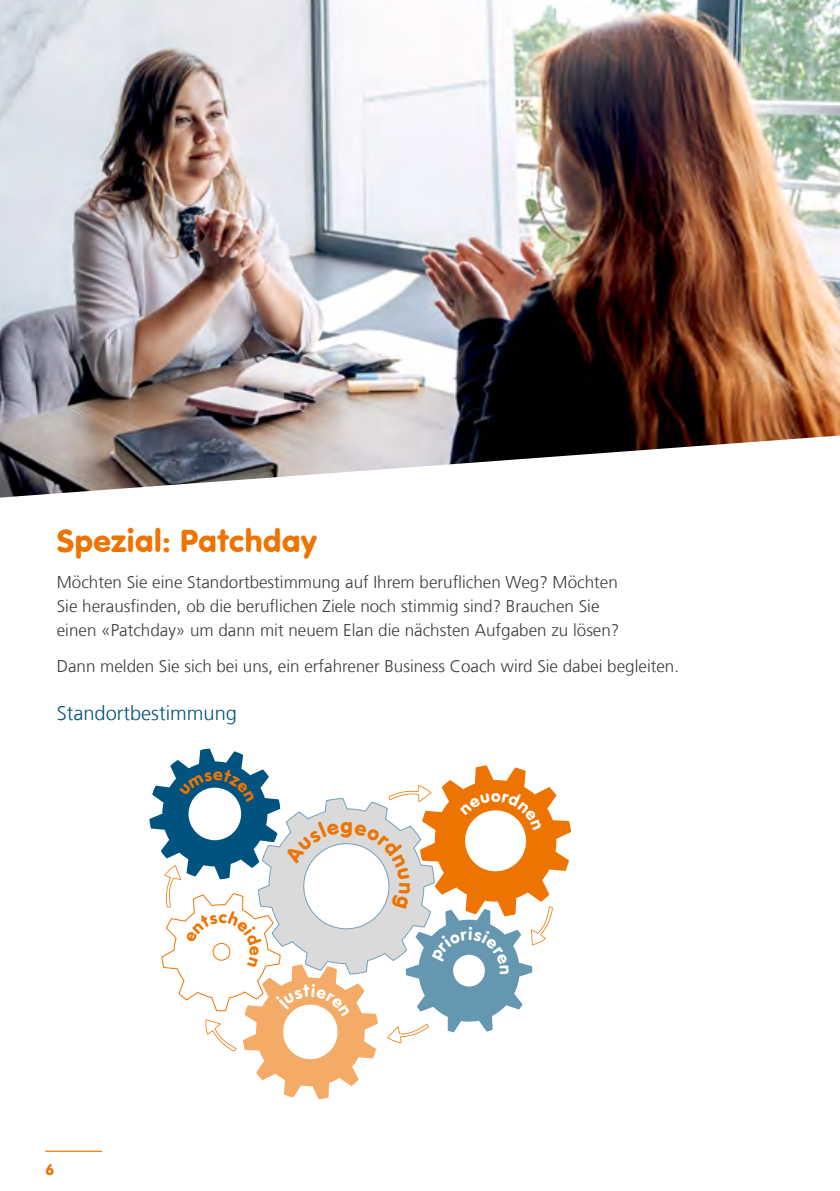
<style>
.page{position:relative;width:840px;height:1191px;background:#fff}
.page>*{position:absolute;margin:0;border:0;box-sizing:border-box;transform-origin:0 0}
.t1{font:33px "VAG Rundschrift D";letter-spacing:.01em;color:#ee7402}
.t2{font:300 20px "Frutiger LT Com";color:#00537e}
.t3{font:300 17px/24px "Frutiger LT Com";color:#3c3c3b}
.t4{font:16px "VAG Rundschrift D";color:#ee7402}
</style>
<div class="page">
<img style="left:0;top:0;width:839px;height:497px">
<hr style="left:45px;top:1150px;width:57px;height:1px;background:#ee7402">
<svg style="left:149px;top:748px;width:421px;height:351px"></svg>
<h1 class="t1" style="left:57px;top:522px;width:262px">Spezial: Patchday</h1>
<p class="t3" style="left:57px;top:570px;width:564px">Möchten Sie eine Standortbestimmung auf Ihrem beruflichen Weg? Möchten<br>Sie herausfinden, ob die beruflichen Ziele noch stimmig sind? Brauchen Sie einen «Patchday» um dann mit neuem Elan die nächsten Aufgaben zu lösen?</p>
<p class="t3" style="left:57px;top:654px;width:623px">Dann melden Sie sich bei uns, ein erfahrener Business Coach wird Sie dabei begleiten.</p>
<p class="t2" style="left:57px;top:701px;width:182px">Standortbestimmung</p>
<p class="t4" style="left:45px;top:1159px;width:10px">6</p>
</div>
